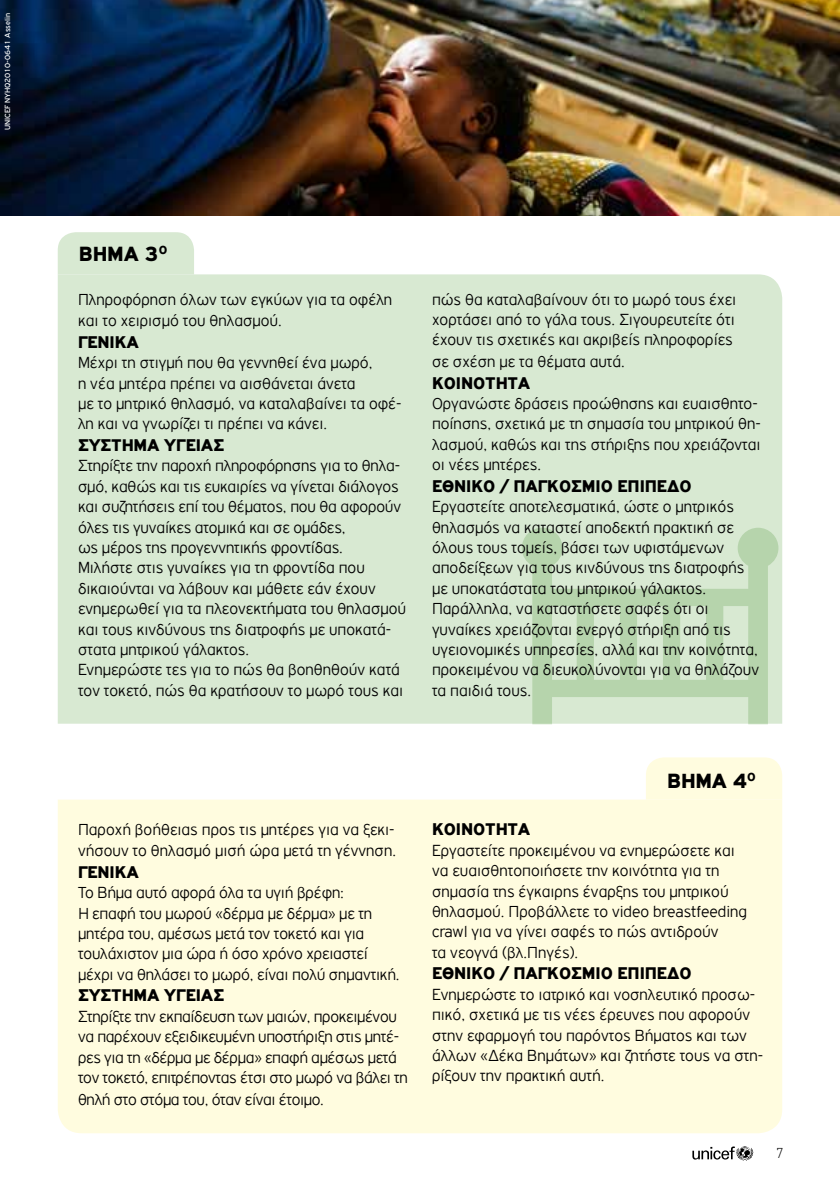
<style>
.page{position:relative;width:840px;height:1191px;background:#fff}
.page>*{position:absolute;margin:0;border:0;box-sizing:border-box;transform-origin:0 0}
.t1{font:900 21.8px "PF Highway Gothic";color:#000}
.t2{font:900 18px "PF Highway Gothic";color:#000}
.t3{font:300 17px/20.4px "PF Highway Gothic";color:#000}
.t4{font:300 17px/20.8px "PF Highway Gothic";letter-spacing:-.02em;color:#000}
.t5{font:300 14px "DIN Greek";color:#000}
.t6{font:8px "PF Highway Gothic";color:#fff}
</style>
<div class="page">
<svg style="left:692px;top:1146px;width:60px;height:15px"></svg>
<div style="left:58px;top:799px;width:723px;height:334px;background:#fffcdf"></div>
<div style="left:58px;top:274px;width:723px;height:449px;background:#d8e9d2"></div>
<div style="left:58px;top:232px;width:136px;height:42px;background:#d8e9d2"></div>
<div style="left:646px;top:757px;width:135px;height:42px;background:#fffcdf"></div>
<img style="left:0;top:0;width:839px;height:215px">
<svg style="left:521px;top:528px;width:257px;height:196px;background:#cae0c2"></svg>
<p class="t6" style="left:3px;top:130px;width:118px;rotate:-90deg">UNICEF NYHQ2010-0641 Asselin</p>
<p class="t1" style="left:79px;top:242px;width:90px">ΒΗΜΑ 3<sup>Ο</sup></p>
<p class="t3" style="left:78px;top:288px;width:315px;line-height:21.6px">Πληροφόρηση όλων των εγκύων για τα οφέλη και το χειρισμό του θηλασμού.</p>
<p class="t2" style="left:78px;top:332px;width:62px">ΓΕΝΙΚΑ</p>
<p class="t3" style="left:78px;top:352px;width:325px">Μέχρι τη στιγμή που θα γεννηθεί ένα μωρό,<br>η νέα μητέρα πρέπει να αισθάνεται άνετα<br>με το μητρικό θηλασμό, να καταλαβαίνει τα οφέ&shy;λη και να γνωρίζει τι πρέπει να κάνει.</p>
<p class="t2" style="left:78px;top:435px;width:147px">ΣΥΣΤΗΜΑ ΥΓΕΙΑΣ</p>
<p class="t3" style="left:78px;top:455px;width:329px">Στηρίξτε την παροχή πληροφόρησης για το θηλα&shy;σμό, καθώς και τις ευκαιρίες να γίνεται διάλογος και συζητήσεις επί του θέματος, που θα αφορούν όλες τις γυναίκες ατομικά και σε ομάδες,<br>ως μέρος της προγεννητικής φροντίδας.<br>Μιλήστε στις γυναίκες για τη φροντίδα που δικαιούνται να λάβουν και μάθετε εάν έχουν ενημερωθεί για τα πλεονεκτήματα του θηλασμού και τους κινδύνους της διατροφής με υποκατά&shy;στατα μητρικού γάλακτος.<br>Ενημερώστε τες για το πώς θα βοηθηθούν κατά τον τοκετό, πώς θα κρατήσουν το μωρό τους και</p>
<p class="t3" style="left:432px;top:288px;width:305px">πώς θα καταλαβαίνουν ότι το μωρό τους έχει χορτάσει από το γάλα τους. Σιγουρευτείτε ότι έχουν τις σχετικές και ακριβείς πληροφορίες σε σχέση με τα θέματα αυτά.</p>
<p class="t2" style="left:432px;top:373px;width:100px">ΚΟΙΝΟΤΗΤΑ</p>
<p class="t3" style="left:432px;top:393px;width:330px">Οργανώστε δράσεις προώθησης και ευαισθητο&shy;ποίησης, σχετικά με τη σημασία του μητρικού θη&shy;λασμού, καθώς και της στήριξης που χρειάζονται οι νέες μητέρες.</p>
<p class="t2" style="left:432px;top:476px;width:261px">ΕΘΝΙΚΟ / ΠΑΓΚΟΣΜΙΟ ΕΠΙΠΕΔΟ</p>
<p class="t3" style="left:432px;top:496px;width:328px">Εργαστείτε αποτελεσματικά, ώστε ο μητρικός θηλασμός να καταστεί αποδεκτή πρακτική σε όλους τους τομείς, βάσει των υφιστάμενων αποδείξεων για τους κινδύνους της διατροφής με υποκατάστατα του μητρικού γάλακτος.<br>Παράλληλα, να καταστήσετε σαφές ότι οι γυναίκες χρειάζονται ενεργό στήριξη από τις υγειονομικές υπηρεσίες, αλλά και την κοινότητα, προκειμένου να διευκολύνονται για να θηλάζουν τα παιδιά τους.</p>
<p class="t3" style="left:78px;top:818px;width:319px;line-height:21.6px">Παροχή βοήθειας προς τις μητέρες για να ξεκι&shy;νήσουν το θηλασμό μισή ώρα μετά τη γέννηση.</p>
<p class="t2" style="left:78px;top:862px;width:62px">ΓΕΝΙΚΑ</p>
<p class="t3" style="left:78px;top:882px;width:323px">Το Βήμα αυτό αφορά όλα τα υγιή βρέφη:<br>Η επαφή του μωρού «δέρμα με δέρμα» με τη μητέρα του, αμέσως μετά τον τοκετό και για τουλάχιστον μια ώρα ή όσο χρόνο χρειαστεί μέχρι να θηλάσει το μωρό, είναι πολύ σημαντική.</p>
<p class="t2" style="left:78px;top:985px;width:147px">ΣΥΣΤΗΜΑ ΥΓΕΙΑΣ</p>
<p class="t4" style="left:78px;top:1005px;width:331px">Στηρίξτε την εκπαίδευση των μαιών, προκειμένου να παρέχουν εξειδικευμένη υποστήριξη στις μητέ&shy;ρες για τη «δέρμα με δέρμα» επαφή αμέσως μετά τον τοκετό, επιτρέποντας έτσι στο μωρό να βάλει τη θηλή στο στόμα του, όταν είναι έτοιμο.</p>
<p class="t1" style="left:666px;top:768px;width:90px">ΒΗΜΑ 4<sup>Ο</sup></p>
<p class="t2" style="left:432px;top:819px;width:100px">ΚΟΙΝΟΤΗΤΑ</p>
<p class="t3" style="left:432px;top:840px;width:316px">Εργαστείτε προκειμένου να ενημερώσετε και να ευαισθητοποιήσετε την κοινότητα για τη σημασία της έγκαιρης έναρξης του μητρικού θηλασμού. Προβάλλετε το video breastfeeding crawl για να γίνει σαφές το πώς αντιδρούν<br>τα νεογνά (βλ.Πηγές).</p>
<p class="t2" style="left:432px;top:963px;width:261px">ΕΘΝΙΚΟ / ΠΑΓΚΟΣΜΙΟ ΕΠΙΠΕΔΟ</p>
<p class="t3" style="left:432px;top:984px;width:332px">Ενημερώστε το ιατρικό και νοσηλευτικό προσω&shy;πικό, σχετικά με τις νέες έρευνες που αφορούν στην εφαρμογή του παρόντος Βήματος και των άλλων «Δέκα Βημάτων» και ζητήστε τους να στη&shy;ρίξουν την πρακτική αυτή.</p>
<p class="t5" style="left:775px;top:1145px;width:9px">7</p>
</div>
